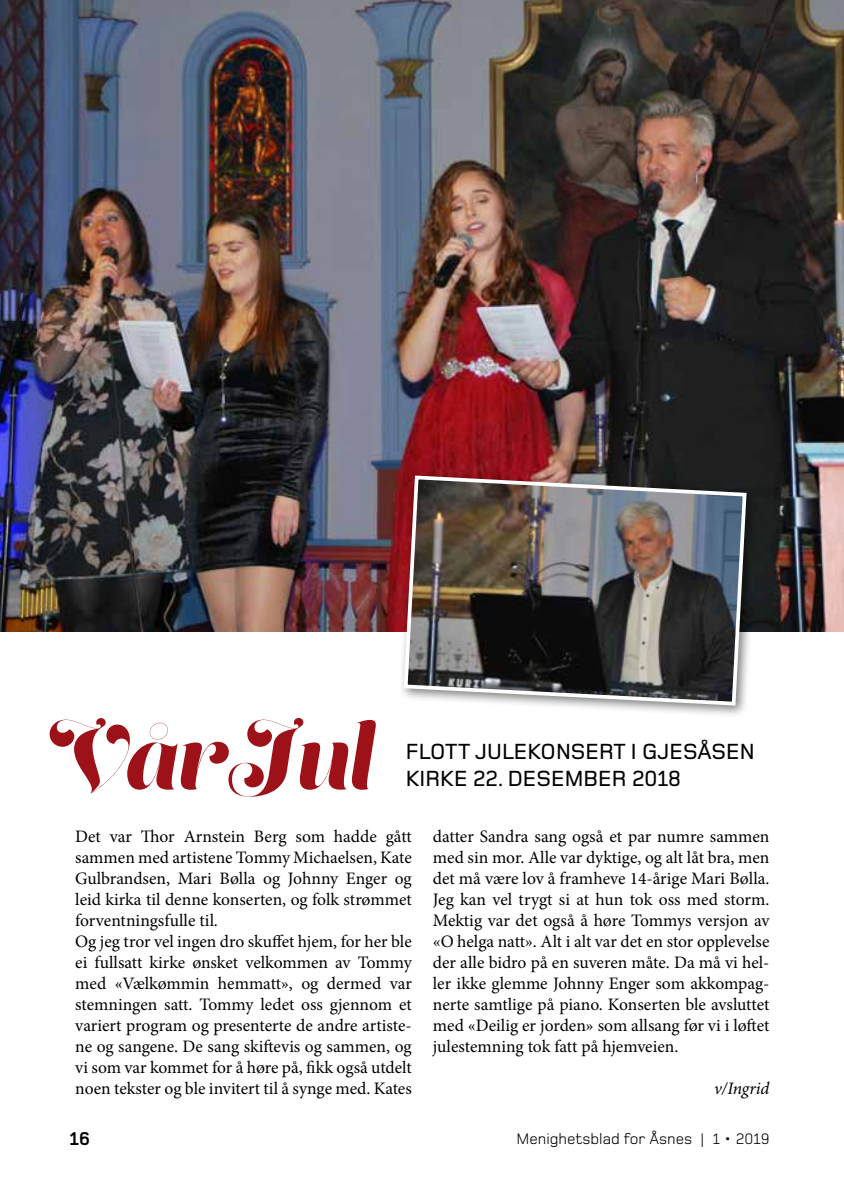
<style>
.page{position:relative;width:844px;height:1191px;background:#fff}
.page>*{position:absolute;margin:0;border:0;box-sizing:border-box;transform-origin:0 0}
.t1{font:87.5px "Lust Script Display";color:#9d1219}
.t2{font:500 22.75px "Foundry Monoline";color:#000}
.t3{font:700 19.25px "Foundry Monoline";color:#000}
.t4{font:17.5px/21px "Minion Pro";color:#000}
.t5{font:italic 17.5px "Minion Pro";letter-spacing:-.005em;color:#000}
.t6{font:15.75px "Foundry Monoline";color:#000}
</style>
<div class="page">
<img style="left:0;top:0;width:843px;height:632px">
<div style="left:398px;top:470px;width:360px;height:248px;background:#000;opacity:.5"></div>
<img style="left:402px;top:473px;width:346px;height:234px">
<h1 class="t1" style="left:50px;top:701px;width:324px">Vår Jul</h1>
<h2 class="t2" style="left:405px;top:739px;width:350px">FLOTT JULEKONSERT I GJESÅSEN</h2>
<h2 class="t2" style="left:405px;top:767px;width:277px">KIRKE 22. DESEMBER 2018</h2>
<p class="t4" style="left:75px;top:825px;width:338px">Det var Thor Arnstein Berg som hadde gått sammen med artistene Tommy Michaelsen, Kate Gulbrandsen, Mari Bølla og Johnny Enger og leid kirka til denne konserten, og folk strømmet forventningsfulle til.<br>Og jeg tror vel ingen dro skuffet hjem, for her ble ei fullsatt kirke ønsket velkommen av Tommy med «Vælkømmin hemmatt», og dermed var stemningen satt. Tommy ledet oss gjennom et variert program og presenterte de andre artiste&shy;ne og sangene. De sang skiftevis og sammen, og vi som var kommet for å høre på, fikk også utdelt noen tekster og ble invitert til å synge med. Kates</p>
<p class="t4" style="left:433px;top:825px;width:338px;text-align:justify">datter Sandra sang også et par numre sammen med sin mor. Alle var dyktige, og alt låt bra, men det må være lov å framheve 14-årige Mari Bølla.<br>Jeg kan vel trygt si at hun tok oss med storm.<br>Mektig var det også å høre Tommys versjon av «O helga natt». Alt i alt var det en stor opplevelse der alle bidro på en suveren måte. Da må vi hel&shy;ler ikke glemme Johnny Enger som akkompag&shy;nerte samtlige på piano. Konserten ble avsluttet med «Deilig er jorden» som allsang før vi i løftet julestemning tok fatt på hjemveien.</p>
<p class="t5" style="left:714px;top:1077px;width:57px">v/Ingrid</p>
<p class="t3" style="left:69px;top:1128px;width:22px">16</p>
<p class="t6" style="left:516px;top:1130px;width:254px">Menighetsblad for Åsnes | 1 • 2019</p>
</div>
